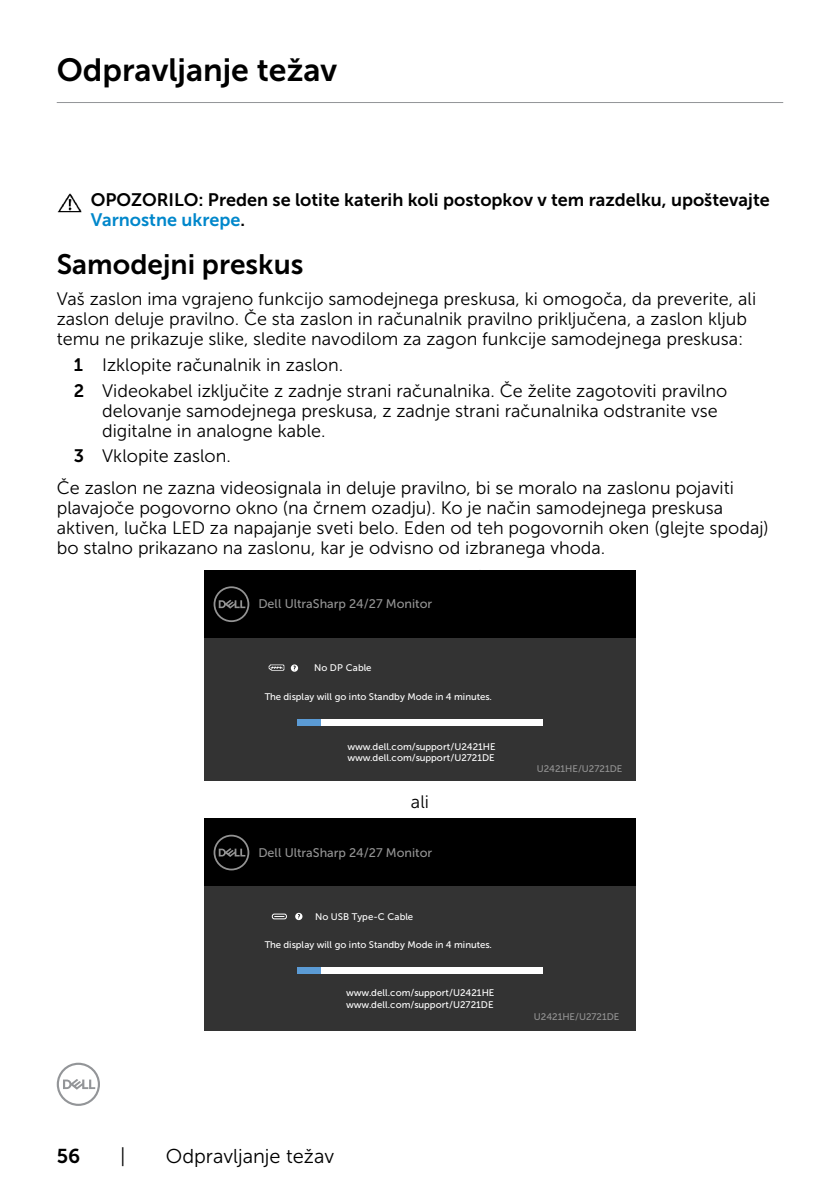
<style>
.page{position:relative;width:840px;height:1191px;background:#fff}
.page>*{position:absolute;margin:0;border:0;box-sizing:border-box;transform-origin:0 0}
.t1{font:32px "Museo Sans For Dell 700";color:#000}
.t2{font:28px "Museo Sans For Dell 700";color:#000}
.t3{font:20px "Museo Sans For Dell 300";color:#000}
.t4{font:20px "Museo Sans For Dell 700";color:#000}
.t5{font:18px/20px "Museo Sans For Dell 300";color:#000}
.t6{font:18px/20px "Museo Sans For Dell 700";color:#000}
.t7{font:12.4px "Museo Sans For Dell 500";color:#939393}
.t8{font:9.6px/11.4px "Museo Sans For Dell 500";color:#fff}
.t9{font:9.6px "Museo Sans For Dell 500";color:#939393}
.s1{color:#0087cb}
.s2{font-family:"Museo Sans For Dell 700"}
</style>
<div class="page">
<svg style="left:57px;top:1062px;width:43px;height:44px"></svg>
<hr style="left:57px;top:102px;width:725px;height:1px;background:#939598">
<img style="left:57px;top:193px;width:25px;height:20px">
<div style="left:204px;top:637px;width:431px;height:143px;background:#333"></div>
<div style="left:204px;top:570px;width:431px;height:67px;background:#000"></div>
<svg style="left:213px;top:586px;width:36px;height:36px"></svg>
<div style="left:297px;top:718px;width:245px;height:7px;background:#fff"></div>
<div style="left:297px;top:718px;width:23px;height:7px;background:#5b9bd5"></div>
<img style="left:268px;top:664px;width:16px;height:7px">
<svg style="left:291px;top:664px;width:7px;height:7px"></svg>
<svg style="left:293px;top:666px;width:3px;height:6px"></svg>
<div style="left:204px;top:886px;width:431px;height:144px;background:#333"></div>
<div style="left:204px;top:818px;width:431px;height:68px;background:#000"></div>
<svg style="left:213px;top:834px;width:36px;height:36px"></svg>
<div style="left:297px;top:967px;width:245px;height:7px;background:#fff"></div>
<div style="left:297px;top:967px;width:23px;height:7px;background:#5b9bd5"></div>
<div style="left:272px;top:913px;width:14px;height:6px;border:1px solid #fff;border-radius:2px"></div>
<svg style="left:295px;top:912px;width:7px;height:8px"></svg>
<svg style="left:297px;top:914px;width:3px;height:7px"></svg>
<h1 class="t1" style="left:57px;top:52px;width:282px">Odpravljanje težav</h1>
<p class="t6" style="left:91px;top:190px;width:680px">OPOZORILO: Preden se lotite katerih koli postopkov v tem razdelku, upoštevajte<br><span class="s1">Varnostne ukrepe</span>.</p>
<h2 class="t2" style="left:57px;top:248px;width:248px">Samodejni preskus</h2>
<p class="t5" style="left:57px;top:289px;width:700px">Vaš zaslon ima vgrajeno funkcijo samodejnega preskusa, ki omogoča, da preverite, ali zaslon deluje pravilno. Če sta zaslon in računalnik pravilno priključena, a zaslon kljub temu ne prikazuje slike, sledite navodilom za zagon funkcije samodejnega preskusa:</p>
<p class="t5" style="left:74px;top:352px;width:654px;line-height:25.6px"><span class="s2">1</span> Izklopite računalnik in zaslon.<br><span class="s2">2</span> Videokabel izključite z zadnje strani računalnika. Če želite zagotoviti pravilno</p>
<p class="t5" style="left:102px;top:400px;width:616px">delovanje samodejnega preskusa, z zadnje strani računalnika odstranite vse digitalne in analogne kable.</p>
<p class="t5" style="left:57px;top:440px;width:678px;line-height:31.4px;text-indent:17px"><span class="s2">3</span> Vklopite zaslon.<br>Če zaslon ne zazna videosignala in deluje pravilno, bi se moralo na zaslonu pojaviti</p>
<p class="t5" style="left:57px;top:497px;width:713px">plavajoče pogovorno okno (na črnem ozadju). Ko je način samodejnega preskusa aktiven, lučka LED za napajanje sveti belo. Eden od teh pogovornih oken (glejte spodaj) bo stalno prikazano na zaslonu, kar je odvisno od izbranega vhoda.</p>
<p class="t7" style="left:258px;top:597px;width:175px">Dell UltraSharp 24/27 Monitor</p>
<p class="t8" style="left:314px;top:662px;width:59px">No DP Cable</p>
<p class="t8" style="left:264px;top:691px;width:229px">The display will go into Standby Mode in 4 minutes.</p>
<p class="t8" style="left:347px;top:741px;width:150px">www.dell.com/support/U2421HE www.dell.com/support/U2721DE</p>
<p class="t5" style="left:411px;top:791px;width:19px">ali</p>
<p class="t7" style="left:258px;top:845px;width:175px">Dell UltraSharp 24/27 Monitor</p>
<p class="t8" style="left:315px;top:910px;width:100px">No USB Type-C Cable</p>
<p class="t8" style="left:264px;top:939px;width:229px">The display will go into Standby Mode in 4 minutes.</p>
<p class="t8" style="left:346px;top:987px;width:150px">www.dell.com/support/U2421HE www.dell.com/support/U2721DE</p>
<p class="t9" style="left:536px;top:763px;width:87px">U2421HE/U2721DE</p>
<p class="t9" style="left:533px;top:1011px;width:87px">U2421HE/U2721DE</p>
<p class="t4" style="left:57px;top:1144px;width:25px">56</p>
<p class="t3" style="left:120px;top:1145px;width:7px">|</p>
<p class="t3" style="left:166px;top:1145px;width:170px">Odpravljanje težav</p>
</div>
